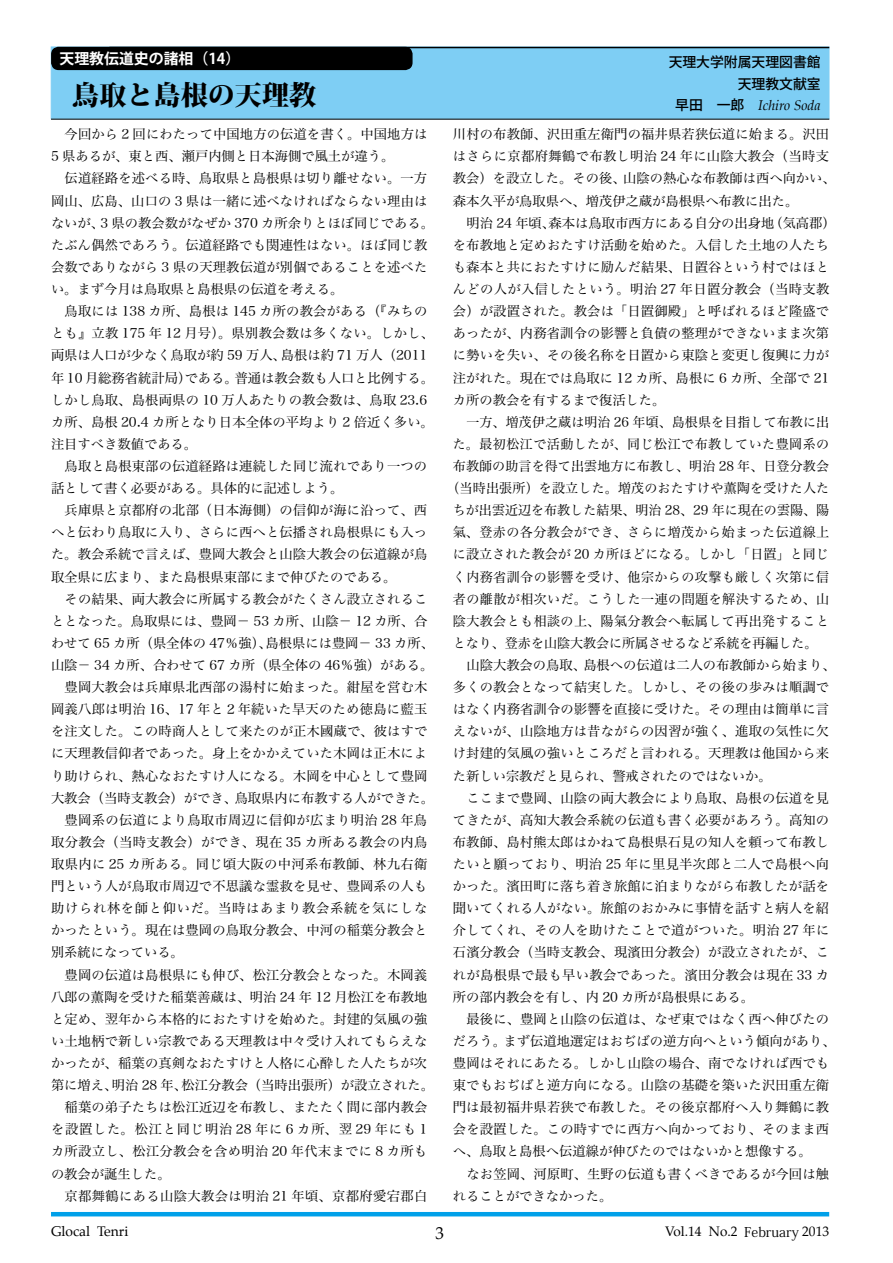
<style>
.page{position:relative;width:893px;height:1263px;background:#fff}
.page>*{position:absolute;margin:0;border:0;box-sizing:border-box;transform-origin:0 0}
.t1{font:800 27.15px "Koz Min Pro";color:#000}
.t2{font:16.95px "Palatino";color:#000}
.t3{font:700 14.85px "Koz Go Pro";color:#fff}
.t4{font:italic 13.8px "Palatino";color:#000}
.t5{font:500 13.8px/21.3px "Koz Go Pro";color:#000;text-align:right}
.t6{font:13.8px "Palatino";color:#000}
.t7{font:13.5px "Palatino";color:#000}
.t8{font:13.35px/22px "Hira Min Pro W3";letter-spacing:.01em;color:#000}
.t9{font:13.35px "Hira Min Pro W3";letter-spacing:.035em;color:#000}
.t10{font:13.35px "Hira Min Pro W3";letter-spacing:.03em;color:#000}
.t11{font:13.35px "Hira Min Pro W3";letter-spacing:.06em;color:#000}
.t12{font:13.35px "Hira Min Pro W3";letter-spacing:.055em;color:#000}
.s1{font-family:"Koz Go Pro";font-weight:500;font-style:normal}
.s2{font-family:"Koz Min Pro"}
</style>
<div class="page">
<hr style="left:51px;top:1212px;width:778px;height:4px;background:#00a0e9">
<div style="left:51px;top:47px;width:778px;height:72px;background:#7ecef4;border:1px solid #7ecef4"></div>
<hr style="left:51px;top:119px;width:778px;height:1px;background:#000">
<hr style="left:109px;top:47px;width:720px;height:1px;background:#000">
<div style="left:52px;top:48px;width:360px;height:21px;background:#000;border-radius:7px"></div>
<div style="left:51px;top:47px;width:362px;height:23px;border:2px solid #000;border-radius:7px"></div>
<p class="t3" style="left:60px;top:49px;width:182px">天理教伝道史の諸相（14）</p>
<h1 class="t1" style="left:72px;top:74px;width:245px">鳥取と島根の天理教</h1>
<p class="t8" style="left:51px;top:122px;width:378px;text-indent:14px">今回から 2 回にわたって中国地方の伝道を書く。中国地方は<br>5 県あるが、東と西、瀬戸内側と日本海側で風土が違う。</p>
<p class="t8" style="left:51px;top:166px;width:384px;text-indent:14px">伝道経路を述べる時、鳥取県と島根県は切り離せない。一方岡山、広島、山口の 3 県は一緒に述べなければならない理由はないが、3 県の教会数がなぜか 370 カ所余りとほぼ同じである。たぶん偶然であろう。伝道経路でも関連性はない。ほぼ同じ教会数でありながら 3 県の天理教伝道が別個であることを述べたい。まず今月は鳥取県と島根県の伝道を考える。</p>
<p class="t8" style="left:51px;top:299px;width:384px;text-indent:14px">鳥取には 138 カ所、島根は 145 カ所の教会がある（『みちのとも』立教 175 年 12 月号）。県別教会数は多くない。しかし、両県は人口が少なく鳥取が約 59 万人、島根は約 71 万人（2011年 10 月総務省統計局）である。普通は教会数も人口と比例する。しかし鳥取、島根両県の 10 万人あたりの教会数は、鳥取 23.6カ所、島根 20.4 カ所となり日本全体の平均より 2 倍近く多い。注目すべき数値である。</p>
<p class="t8" style="left:51px;top:454px;width:378px;text-indent:14px">鳥取と島根東部の伝道経路は連続した同じ流れであり一つの話として書く必要がある。具体的に記述しよう。</p>
<p class="t8" style="left:51px;top:498px;width:378px;text-align:justify;text-indent:14px">兵庫県と京都府の北部（日本海側）の信仰が海に沿って、西へと伝わり鳥取に入り、さらに西へと伝播され島根県にも入った。教会系統で言えば、豊岡大教会と山陰大教会の伝道線が鳥取全県に広まり、また島根県東部にまで伸びたのである。</p>
<p class="t8" style="left:65px;top:586px;width:364px">その結果、両大教会に所属する教会がたくさん設立されるこ</p>
<p class="t8" style="left:51px;top:608px;width:378px">ととなった。鳥取県には、豊岡－ 53 カ所、山陰－ 12 カ所、合</p>
<p class="t8" style="left:51px;top:631px;width:384px">わせて 65 カ所（県全体の 47％強）、島根県には豊岡－ 33 カ所、</p>
<p class="t8" style="left:51px;top:653px;width:384px">山陰－ 34 カ所、合わせて 67 カ所（県全体の 46％強）がある。</p>
<p class="t8" style="left:65px;top:675px;width:364px">豊岡大教会は兵庫県北西部の湯村に始まった。紺屋を営む木</p>
<p class="t8" style="left:51px;top:697px;width:378px">岡義八郎は明治 16、17 年と２年続いた旱天のため徳島に藍玉</p>
<p class="t8" style="left:51px;top:719px;width:378px">を注文した。この時商人として来たのが正木國蔵で、彼はすで</p>
<p class="t8" style="left:51px;top:741px;width:378px">に天理教信仰者であった。身上をかかえていた木岡は正木によ</p>
<p class="t8" style="left:51px;top:763px;width:378px">り助けられ、熱心なおたすけ人になる。木岡を中心として豊岡</p>
<p class="t8" style="left:51px;top:785px;width:384px">大教会（当時支教会）ができ、鳥取県内に布教する人ができた。</p>
<p class="t8" style="left:65px;top:807px;width:364px">豊岡系の伝道により鳥取市周辺に信仰が広まり明治 28 年鳥</p>
<p class="t10" style="left:51px;top:830px;width:378px">取分教会（当時支教会）ができ、現在 35 カ所ある教会の内鳥</p>
<p class="t10" style="left:51px;top:852px;width:378px">取県内に 25 カ所ある。同じ頃大阪の中河系布教師、林九右衛</p>
<p class="t8" style="left:51px;top:874px;width:378px">門という人が鳥取市周辺で不思議な霊救を見せ、豊岡系の人も</p>
<p class="t12" style="left:51px;top:897px;width:378px">助けられ林を師と仰いだ。当時はあまり教会系統を気にしな</p>
<p class="t8" style="left:51px;top:918px;width:378px">かったという。現在は豊岡の鳥取分教会、中河の稲葉分教会と</p>
<p class="t8" style="left:51px;top:940px;width:134px">別系統になっている。</p>
<p class="t8" style="left:65px;top:962px;width:364px">豊岡の伝道は島根県にも伸び、松江分教会となった。木岡義</p>
<p class="t8" style="left:51px;top:984px;width:378px">八郎の薫陶を受けた稲葉善蔵は、明治 24 年 12 月松江を布教地</p>
<p class="t8" style="left:51px;top:1006px;width:378px">と定め、翌年から本格的におたすけを始めた。封建的気風の強</p>
<p class="t8" style="left:51px;top:1029px;width:378px">い土地柄で新しい宗教である天理教は中々受け入れてもらえな</p>
<p class="t8" style="left:51px;top:1051px;width:378px">かったが、稲葉の真剣なおたすけと人格に心酔した人たちが次</p>
<p class="t8" style="left:51px;top:1073px;width:384px">第に増え、明治 28 年、松江分教会（当時出張所）が設立された。</p>
<p class="t8" style="left:65px;top:1095px;width:364px">稲葉の弟子たちは松江近辺を布教し、またたく間に部内教会</p>
<p class="t11" style="left:51px;top:1118px;width:378px">を設置した。松江と同じ明治 28 年に 6 カ所、翌 29 年にも 1</p>
<p class="t8" style="left:51px;top:1139px;width:378px">カ所設立し、松江分教会を含め明治 20 年代末までに 8 カ所も</p>
<p class="t8" style="left:51px;top:1161px;width:121px">の教会が誕生した。</p>
<p class="t8" style="left:65px;top:1183px;width:364px">京都舞鶴にある山陰大教会は明治 21 年頃、京都府愛宕郡白</p>
<p class="t5" style="left:669px;top:52px;width:154px">天理大学附属天理図書館天理教文献室</p>
<p class="t4" style="left:648px;top:94px;width:175px"><span class="s1">　　早田　一郎　</span>Ichiro Soda</p>
<p class="t8" style="left:453px;top:122px;width:384px">川村の布教師、沢田重左衛門の福井県若狭伝道に始まる。沢田はさらに京都府舞鶴で布教し明治 24 年に山陰大教会（当時支教会）を設立した。その後、山陰の熱心な布教師は西へ向かい、森本久平が鳥取県へ、増茂伊之蔵が島根県へ布教に出た。</p>
<p class="t8" style="left:453px;top:210px;width:384px;text-indent:14px">明治 24 年頃、森本は鳥取市西方にある自分の出身地（気高郡）を布教地と定めおたすけ活動を始めた。入信した土地の人たちも森本と共におたすけに励んだ結果、日置谷という村ではほとんどの人が入信したという。明治 27 年日置分教会（当時支教会）が設置された。教会は「日置御殿」と呼ばれるほど隆盛であったが、内務省訓令の影響と負債の整理ができないまま次第に勢いを失い、その後名称を日置から東陰と変更し復興に力が注がれた。現在では鳥取に 12 カ所、島根に 6 カ所、全部で 21カ所の教会を有するまで復活した。</p>
<p class="t8" style="left:466px;top:409px;width:364px">一方、増茂伊之蔵は明治 26 年頃、島根県を目指して布教に出</p>
<p class="t9" style="left:453px;top:432px;width:378px">た。最初松江で活動したが、同じ松江で布教していた豊岡系の</p>
<p class="t8" style="left:453px;top:454px;width:378px">布教師の助言を得て出雲地方に布教し、明治 28 年、日登分教会</p>
<p class="t8" style="left:446px;top:476px;width:384px">（当時出張所）を設立した。増茂のおたすけや薫陶を受けた人た</p>
<p class="t8" style="left:453px;top:498px;width:378px">ちが出雲近辺を布教した結果、明治 28、29 年に現在の雲陽、陽</p>
<p class="t9" style="left:453px;top:521px;width:378px">氣、登赤の各分教会ができ、さらに増茂から始まった伝道線上</p>
<p class="t8" style="left:453px;top:542px;width:378px">に設立された教会が 20 カ所ほどになる。しかし「日置」と同じ</p>
<p class="t9" style="left:453px;top:565px;width:378px">く内務省訓令の影響を受け、他宗からの攻撃も厳しく次第に信</p>
<p class="t9" style="left:453px;top:587px;width:378px">者の離散が相次いだ。こうした一連の問題を解決するため、山</p>
<p class="t9" style="left:453px;top:609px;width:378px">陰大教会とも相談の上、陽氣分教会へ転属して再出発すること</p>
<p class="t8" style="left:453px;top:631px;width:366px">となり、登赤を山陰大教会に所属させるなど系統を再編した。</p>
<p class="t8" style="left:466px;top:653px;width:371px">山陰大教会の鳥取、島根への伝道は二人の布教師から始まり、</p>
<p class="t8" style="left:453px;top:675px;width:378px">多くの教会となって結実した。しかし、その後の歩みは順調で</p>
<p class="t8" style="left:453px;top:697px;width:378px">はなく内務省訓令の影響を直接に受けた。その理由は簡単に言</p>
<p class="t8" style="left:453px;top:719px;width:378px">えないが、山陰地方は昔ながらの因習が強く、進取の気性に欠</p>
<p class="t8" style="left:453px;top:741px;width:378px">け封建的気風の強いところだと言われる。天理教は他国から来</p>
<p class="t8" style="left:453px;top:763px;width:320px">た新しい宗教だと見られ、警戒されたのではないか。</p>
<p class="t8" style="left:466px;top:785px;width:364px">ここまで豊岡、山陰の両大教会により鳥取、島根の伝道を見</p>
<p class="t8" style="left:453px;top:807px;width:378px">てきたが、高知大教会系統の伝道も書く必要があろう。高知の</p>
<p class="t8" style="left:453px;top:830px;width:378px">布教師、島村熊太郎はかねて島根県石見の知人を頼って布教し</p>
<p class="t8" style="left:453px;top:852px;width:378px">たいと願っており、明治 25 年に里見半次郎と二人で島根へ向</p>
<p class="t8" style="left:453px;top:874px;width:378px">かった。濱田町に落ち着き旅館に泊まりながら布教したが話を</p>
<p class="t8" style="left:453px;top:896px;width:378px">聞いてくれる人がない。旅館のおかみに事情を話すと病人を紹</p>
<p class="t10" style="left:453px;top:919px;width:378px">介してくれ、その人を助けたことで道がついた。明治 27 年に</p>
<p class="t8" style="left:453px;top:940px;width:378px">石濱分教会（当時支教会、現濱田分教会）が設立されたが、こ</p>
<p class="t8" style="left:453px;top:962px;width:378px">れが島根県で最も早い教会であった。濱田分教会は現在 33 カ</p>
<p class="t8" style="left:453px;top:984px;width:303px">所の部内教会を有し、内 20 カ所が島根県にある。</p>
<p class="t8" style="left:466px;top:1006px;width:364px">最後に、豊岡と山陰の伝道は、なぜ東ではなく西へ伸びたの</p>
<p class="t8" style="left:453px;top:1029px;width:384px">だろう。まず伝道地選定はおぢばの逆方向へという傾向があり、</p>
<p class="t8" style="left:453px;top:1051px;width:378px">豊岡はそれにあたる。しかし山陰の場合、南でなければ西でも</p>
<p class="t8" style="left:453px;top:1073px;width:378px">東でもおぢばと逆方向になる。山陰の基礎を築いた沢田重左衛</p>
<p class="t8" style="left:453px;top:1095px;width:378px">門は最初福井県若狭で布教した。その後京都府へ入り舞鶴に教</p>
<p class="t8" style="left:453px;top:1117px;width:378px">会を設置した。この時すでに西方へ向かっており、そのまま西</p>
<p class="t8" style="left:453px;top:1139px;width:360px">へ、鳥取と島根へ伝道線が伸びたのではないかと想像する。</p>
<p class="t8" style="left:466px;top:1161px;width:364px">なお笠岡、河原町、生野の伝道も書くべきであるが今回は触</p>
<p class="t8" style="left:453px;top:1183px;width:161px">れることができなかった。</p>
<p class="t6" style="left:51px;top:1220px;width:79px">Glocal Tenri</p>
<p class="t2" style="left:435px;top:1219px;width:10px">3</p>
<p class="t7" style="left:665px;top:1220px;width:165px">Vol.14 No.2 <span class="s2">February</span> 2013</p>
</div>
